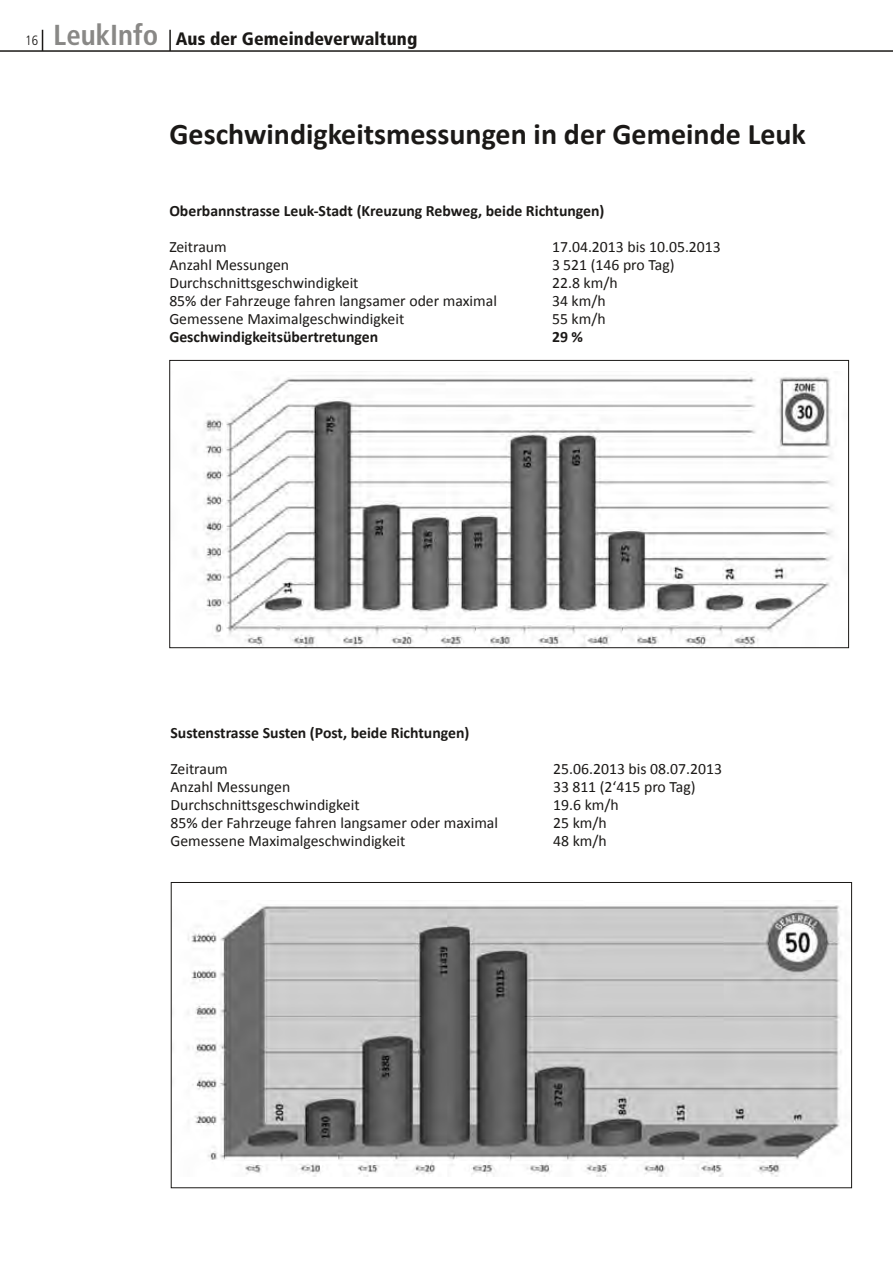
<style>
.page{position:relative;width:893px;height:1263px;background:#fff}
.page>*{position:absolute;margin:0;border:0;box-sizing:border-box;transform-origin:0 0}
.t1{font:700 30px "Calibri";color:#1b1917}
.t2{font:900 condensed 18px "Frutiger";letter-spacing:.005em;color:#1b1917}
.t3{font:15.75px "Calibri";color:#1b1917}
.t4{font:700 15.75px "Calibri";color:#1b1917}
.s1{font-weight:300;font-size:13.5px}
.s2{font-weight:700;font-size:28.8px;color:#898886}
</style>
<div class="page">
<hr style="left:0;top:50px;width:893px;height:2px;background:#1b1917">
<svg style="left:42px;top:30px;width:1px;height:20px"></svg>
<hr style="left:169px;top:30px;width:2px;height:21px;background:#1b1917">
<img style="left:204px;top:375px;width:629px;height:271px">
<img style="left:187px;top:905px;width:655px;height:271px">
<p class="t2" style="left:25px;top:28px;width:394px"><span class="s1">16</span> <span class="s2">LeukInfo</span> Aus der Gemeindeverwaltung</p>
<h1 class="t1" style="left:170px;top:115px;width:638px">Geschwindigkeitsmessungen in der Gemeinde Leuk</h1>
<p class="t4" style="left:169px;top:201px;width:437px">Oberbannstrasse Leuk-Stadt (Kreuzung Rebweg, beide Richtungen)</p>
<p class="t3" style="left:169px;top:237px;width:59px">Zeitraum</p>
<p class="t3" style="left:552px;top:237px;width:170px">17.04.2013 bis 10.05.2013</p>
<p class="t3" style="left:169px;top:255px;width:121px">Anzahl Messungen</p>
<p class="t3" style="left:552px;top:255px;width:124px">3 521 (146 pro Tag)</p>
<p class="t3" style="left:169px;top:273px;width:191px">Durchschnittsgeschwindigkeit</p>
<p class="t3" style="left:552px;top:273px;width:67px">22.8 km/h</p>
<p class="t3" style="left:169px;top:291px;width:329px">85% der Fahrzeuge fahren langsamer oder maximal</p>
<p class="t3" style="left:552px;top:291px;width:55px">34 km/h</p>
<p class="t3" style="left:169px;top:309px;width:236px">Gemessene Maximalgeschwindigkeit</p>
<p class="t3" style="left:552px;top:309px;width:55px">55 km/h</p>
<p class="t4" style="left:169px;top:327px;width:210px">Geschwindigkeitsübertretungen</p>
<p class="t4" style="left:552px;top:327px;width:33px">29 %</p>
<p class="t4" style="left:170px;top:723px;width:300px">Sustenstrasse Susten (Post, beide Richtungen)</p>
<p class="t3" style="left:170px;top:759px;width:59px">Zeitraum</p>
<p class="t3" style="left:553px;top:759px;width:170px">25.06.2013 bis 08.07.2013</p>
<p class="t3" style="left:170px;top:777px;width:121px">Anzahl Messungen</p>
<p class="t3" style="left:553px;top:777px;width:144px">33 811 (2‘415 pro Tag)</p>
<p class="t3" style="left:170px;top:795px;width:191px">Durchschnittsgeschwindigkeit</p>
<p class="t3" style="left:553px;top:795px;width:67px">19.6 km/h</p>
<p class="t3" style="left:170px;top:813px;width:329px">85% der Fahrzeuge fahren langsamer oder maximal</p>
<p class="t3" style="left:553px;top:813px;width:55px">25 km/h</p>
<p class="t3" style="left:170px;top:831px;width:236px">Gemessene Maximalgeschwindigkeit</p>
<p class="t3" style="left:553px;top:831px;width:55px">48 km/h</p>
</div>
